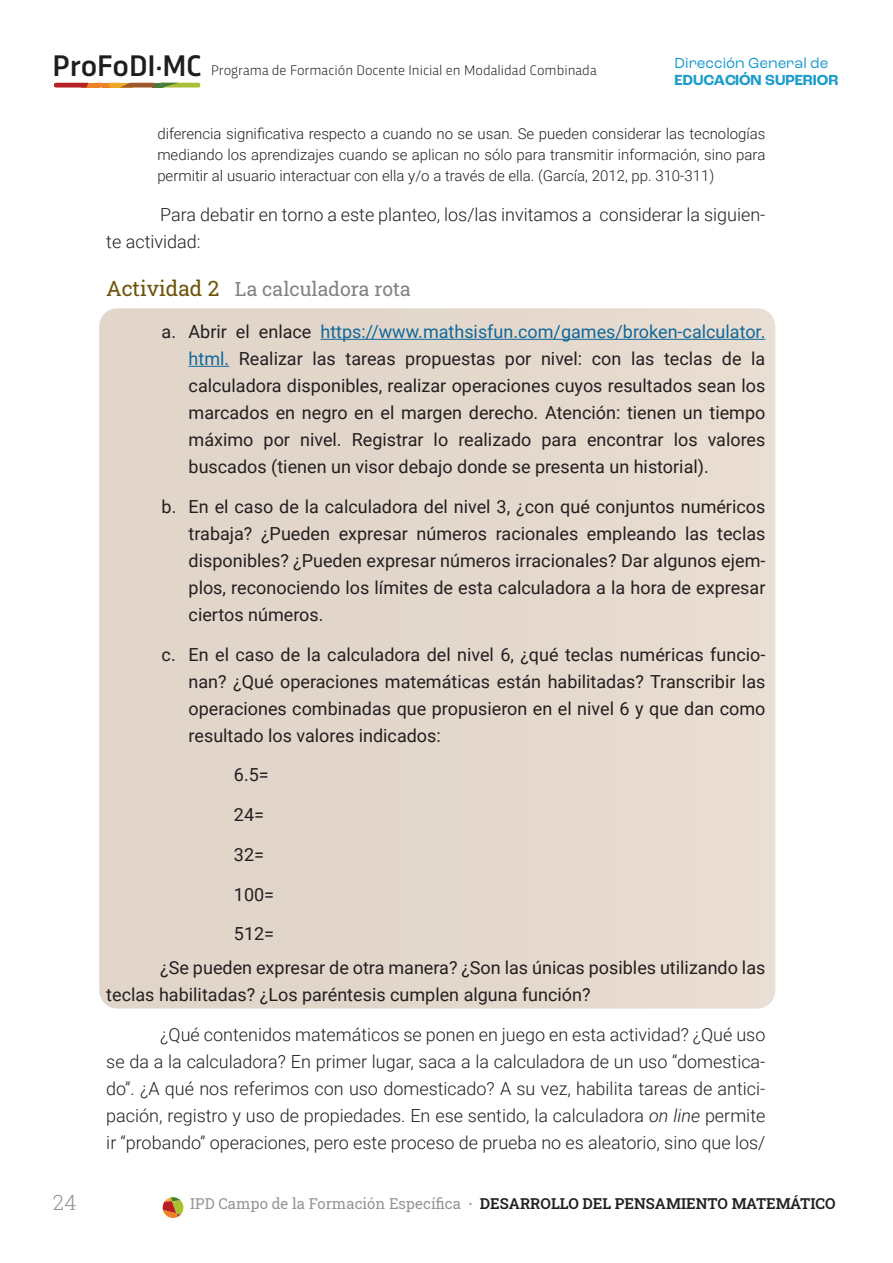
<style>
.page{position:relative;width:893px;height:1263px;background:#fff}
.page>*{position:absolute;margin:0;border:0;box-sizing:border-box;transform-origin:0 0}
.t1{font:500 31.2px "Trasandina W03";color:#201d1e}
.t2{font:300 21px "Roboto Slab";color:#939598}
.t3{font:19.5px "Roboto Slab";color:#808285}
.t4{font:18px/27px "Roboto";color:#231f20;text-align:justify}
.t5{font:300 18px/27px "Roboto";color:#231f20}
.t6{font:15.3px "Roc Grotesk";color:#1c9ccc}
.t7{font:700 15.3px "Roc Grotesk";color:#1c9ccc}
.t8{font:300 15px/21px "Roboto";color:#231f20;text-align:justify}
.t9{font:600 15px "Roboto Slab";color:#231f20}
.t10{font:300 14.55px "Trasandina W03";color:#231f20}
.s1{font-size:21px;color:#6e5408}
.s2{color:#10689b}
.s3{font-style:italic}
.s4{font-weight:400;color:#939598}
.s5{color:#939598}
</style>
<div class="page">
<div style="left:99px;top:308px;width:676px;height:700px;background:#e3d8cc"></div>
<svg style="left:54px;top:83px;width:146px;height:5px"></svg>
<svg style="left:163px;top:1197px;width:21px;height:21px"></svg>
<hr style="left:320px;top:339px;width:445px;height:1px;background:#10689b">
<hr style="left:189px;top:366px;width:40px;height:1px;background:#10689b">
<h1 class="t1" style="left:52px;top:42px;width:150px">ProFoDI·MC</h1>
<p class="t10" style="left:211px;top:59px;width:387px">Programa de Formación Docente Inicial en Modalidad Combinada</p>
<p class="t6" style="left:675px;top:54px;width:155px">Dirección General de</p>
<p class="t7" style="left:675px;top:70px;width:165px">EDUCACIÓN SUPERIOR</p>
<p class="t8" style="left:157px;top:122px;width:610px">diferencia significativa respecto a cuando no se usan. Se pueden considerar las tecnologías mediando los aprendizajes cuando se aplican no sólo para transmitir información, sino para permitir al usuario interactuar con ella y/o a través de ella. (García, 2012, pp. 310-311)</p>
<p class="t5" style="left:106px;top:200px;width:661px;text-indent:54px">Para debatir en torno a este planteo, los/las invitamos a considerar la siguien&shy;te actividad:</p>
<p class="t3" style="left:106px;top:276px;width:306px"><span class="s1">Actividad 2</span> La calculadora rota</p>
<p class="t4" style="left:189px;top:317px;width:578px;text-indent:-27px">a. Abrir el enlace <span class="s2">https://www.mathsisfun.com/games/broken-calculator. html.</span> Realizar las tareas propuestas por nivel: con las teclas de la calculadora disponibles, realizar operaciones cuyos resultados sean los marcados en negro en el margen derecho. Atención: tienen un tiempo máximo por nivel. Registrar lo realizado para encontrar los valores buscados (tienen un visor debajo donde se presenta un historial).</p>
<p class="t4" style="left:189px;top:492px;width:578px;text-indent:-27px">b. En el caso de la calculadora del nivel 3, ¿con qué conjuntos numéricos trabaja? ¿Pueden expresar números racionales empleando las teclas disponibles? ¿Pueden expresar números irracionales? Dar algunos ejem&shy;plos, reconociendo los límites de esta calculadora a la hora de expresar ciertos números.</p>
<p class="t4" style="left:189px;top:640px;width:578px;text-indent:-27px">c. En el caso de la calculadora del nivel 6, ¿qué teclas numéricas funcio&shy;nan? ¿Qué operaciones matemáticas están habilitadas? Transcribir las operaciones combinadas que propusieron en el nivel 6 y que dan como resultado los valores indicados:</p>
<p class="t4" style="left:234px;top:761px;width:36px">6.5=</p>
<p class="t4" style="left:234px;top:800px;width:32px">24=</p>
<p class="t4" style="left:234px;top:840px;width:32px">32=</p>
<p class="t4" style="left:234px;top:880px;width:42px">100=</p>
<p class="t4" style="left:160px;top:917px;width:607px;line-height:33.3px;text-indent:74px">512=<br>¿Se pueden expresar de otra manera? ¿Son las únicas posibles utilizando las</p>
<p class="t4" style="left:106px;top:980px;width:486px">teclas habilitadas? ¿Los paréntesis cumplen alguna función?</p>
<p class="t5" style="left:106px;top:1020px;width:661px;text-align:justify;text-indent:54px">¿Qué contenidos matemáticos se ponen en juego en esta actividad? ¿Qué uso se da a la calculadora? En primer lugar, saca a la calculadora de un uso “domestica&shy;do”. ¿A qué nos referimos con uso domesticado? A su vez, habilita tareas de antici&shy;pación, registro y uso de propiedades. En ese sentido, la calculadora <span class="s3">on line</span> permite ir “probando” operaciones, pero este proceso de prueba no es aleatorio, sino que los/</p>
<p class="t2" style="left:53px;top:1187px;width:25px">24</p>
<p class="t9" style="left:190px;top:1193px;width:647px"><span class="s4">IPD Campo de la Formación Específica</span> <span class="s5">·</span> DESARROLLO DEL PENSAMIENTO MATEMÁTICO</p>
</div>
